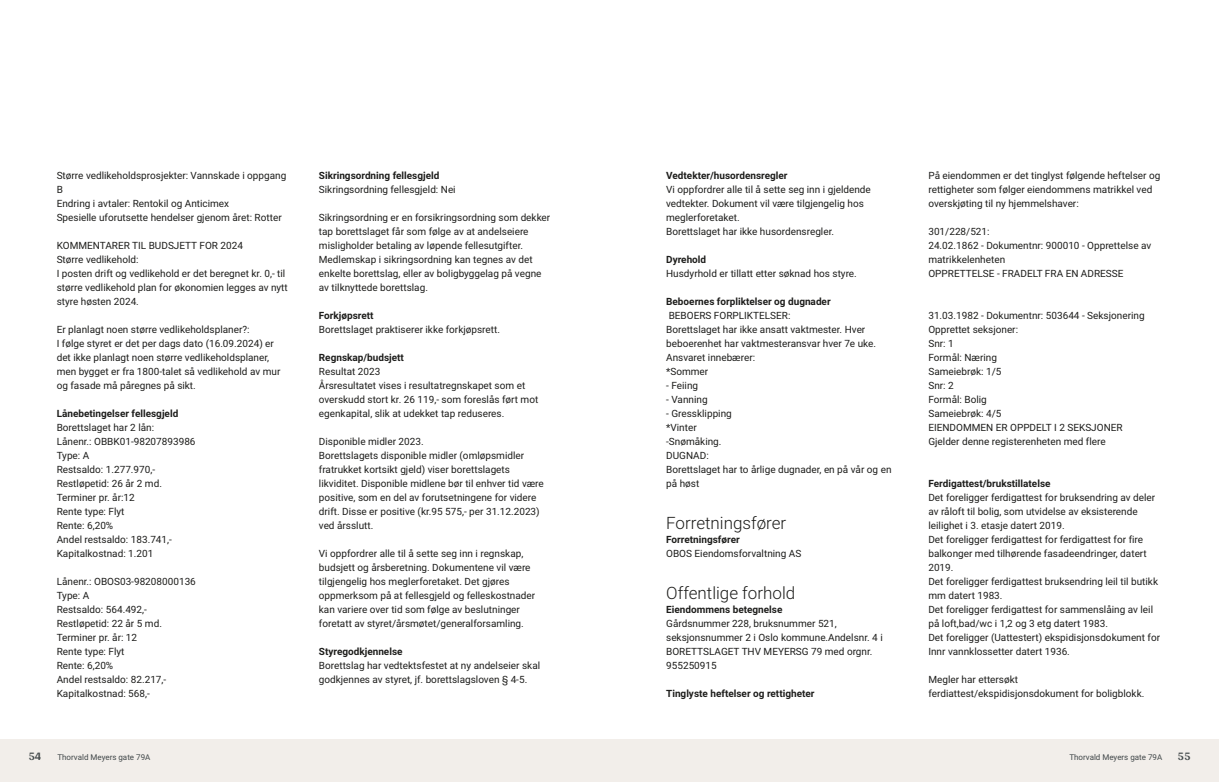
<style>
.page{position:relative;width:1219px;height:782px;background:#fff}
.page>*{position:absolute;margin:0;border:0;box-sizing:border-box;transform-origin:0 0}
.t1{font:300 17px "Roboto Vitec";color:#1d1d1b}
.t2{font:700 12px "Arya";color:#414749}
.t3{font:10px/14px "Roboto Vitec";color:#1d1d1b}
.t4{font:700 10px "Roboto Vitec";color:#1d1d1b}
.t5{font:8px "Roboto Vitec";color:#414749}
</style>
<div class="page">
<div style="left:0;top:739px;width:612px;height:42px;background:#f2eeea"></div>
<div style="left:607px;top:739px;width:612px;height:42px;background:#f2eeea"></div>
<p class="t3" style="left:57px;top:167px;width:231px">Større vedlikeholdsprosjekter: Vannskade i oppgang B<br>Endring i avtaler: Rentokil og Anticimex<br>Spesielle uforutsette hendelser gjenom året: Rotter</p>
<p class="t3" style="left:57px;top:237px;width:233px">KOMMENTARER TIL BUDSJETT FOR 2024<br>Større vedlikehold:<br>I posten drift og vedlikehold er det beregnet kr. 0,‑ til større vedlikehold plan for økonomien legges av nytt styre høsten 2024.</p>
<p class="t3" style="left:57px;top:321px;width:225px">Er planlagt noen større vedlikeholdsplaner?:<br>I følge styret er det per dags dato (16.09.2024) er det ikke planlagt noen større vedlikeholdsplaner, men bygget er fra 1800‑talet så vedlikehold av mur og fasade må påregnes på sikt.</p>
<p class="t4" style="left:57px;top:406px;width:123px">Lånebetingelser fellesgjeld</p>
<p class="t3" style="left:57px;top:419px;width:140px">Borettslaget har 2 lån:<br>Lånenr.: OBBK01‑98207893986<br>Type: A<br>Restsaldo: 1.277.970,‑<br>Restløpetid: 26 år 2 md.<br>Terminer pr. år:12<br>Rente type: Flyt<br>Rente: 6,20%<br>Andel restsaldo: 183.741,‑<br>Kapitalkostnad: 1.201</p>
<p class="t3" style="left:57px;top:573px;width:141px">Lånenr.: OBOS03‑98208000136<br>Type: A<br>Restsaldo: 564.492,‑<br>Restløpetid: 22 år 5 md.<br>Terminer pr. år: 12<br>Rente type: Flyt<br>Rente: 6,20%<br>Andel restsaldo: 82.217,‑<br>Kapitalkostnad: 568,‑</p>
<p class="t2" style="left:28px;top:749px;width:15px">54</p>
<p class="t5" style="left:57px;top:751px;width:94px">Thorvald Meyers gate 79A</p>
<p class="t4" style="left:319px;top:168px;width:122px">Sikringsordning fellesgjeld</p>
<p class="t3" style="left:319px;top:181px;width:138px">Sikringsordning fellesgjeld: Nei</p>
<p class="t3" style="left:319px;top:209px;width:233px">Sikringsordning er en forsikringsordning som dekker tap borettslaget får som følge av at andelseiere misligholder betaling av løpende fellesutgifter.<br>Medlemskap i sikringsordning kan tegnes av det enkelte borettslag, eller av boligbyggelag på vegne av tilknyttede borettslag.</p>
<p class="t4" style="left:319px;top:308px;width:56px">Forkjøpsrett</p>
<p class="t3" style="left:319px;top:321px;width:183px">Borettslaget praktiserer ikke forkjøpsrett.</p>
<p class="t4" style="left:319px;top:350px;width:87px">Regnskap/budsjett</p>
<p class="t3" style="left:319px;top:363px;width:221px">Resultat 2023<br>Årsresultatet vises i resultatregnskapet som et overskudd stort kr. 26 119,‑ som foreslås ført mot egenkapital, slik at udekket tap reduseres.</p>
<p class="t3" style="left:319px;top:433px;width:226px">Disponible midler 2023.<br>Borettslagets disponible midler (omløpsmidler fratrukket kortsikt gjeld) viser borettslagets likviditet. Disponible midlene bør til enhver tid være positive, som en del av forutsetningene for videre drift. Disse er positive (kr.95 575,‑ per 31.12.2023) ved årsslutt.</p>
<p class="t3" style="left:319px;top:545px;width:218px">Vi oppfordrer alle til å sette seg inn i regnskap, budsjett og årsberetning. Dokumentene vil være tilgjengelig hos meglerforetaket. Det gjøres oppmerksom på at fellesgjeld og felleskostnader kan variere over tid som følge av beslutninger foretatt av styret/årsmøtet/generalforsamling.</p>
<p class="t4" style="left:319px;top:644px;width:85px">Styregodkjennelse</p>
<p class="t3" style="left:319px;top:657px;width:223px">Borettslag har vedtektsfestet at ny andelseier skal godkjennes av styret, jf. borettslagsloven § 4‑5.</p>
<p class="t4" style="left:666px;top:168px;width:123px">Vedtekter/husordensregler</p>
<p class="t3" style="left:666px;top:181px;width:206px">Vi oppfordrer alle til å sette seg inn i gjeldende vedtekter. Dokument vil være tilgjengelig hos meglerforetaket.<br>Borettslaget har ikke husordensregler.</p>
<p class="t4" style="left:666px;top:252px;width:42px">Dyrehold</p>
<p class="t3" style="left:666px;top:265px;width:192px">Husdyrhold er tillatt etter søknad hos styre.</p>
<p class="t4" style="left:666px;top:294px;width:166px">Beboernes forpliktelser og dugnader</p>
<p class="t3" style="left:666px;top:307px;width:227px">BEBOERS FORPLIKTELSER:<br>Borettslaget har ikke ansatt vaktmester. Hver beboerenhet har vaktmesteransvar hver 7e uke.<br>Ansvaret innebærer:<br>*Sommer<br>‑ Feiing<br>‑ Vanning<br>‑ Gressklipping<br>*Vinter<br>‑Snømåking.<br>DUGNAD:<br>Borettslaget har to årlige dugnader, en på vår og en på høst</p>
<h1 class="t1" style="left:666px;top:510px;width:122px">Forretningsfører</h1>
<p class="t4" style="left:666px;top:532px;width:75px">Forretningsfører</p>
<p class="t3" style="left:666px;top:545px;width:137px">OBOS Eiendomsforvaltning AS</p>
<h1 class="t1" style="left:666px;top:580px;width:131px">Offentlige forhold</h1>
<p class="t4" style="left:666px;top:602px;width:118px">Eiendommens betegnelse</p>
<p class="t3" style="left:666px;top:615px;width:218px">Gårdsnummer 228, bruksnummer 521, seksjonsnummer 2 i Oslo kommune.Andelsnr. 4 i<br>BORETTSLAGET THV MEYERSG 79 med orgnr.<br>955250915</p>
<p class="t4" style="left:666px;top:686px;width:150px">Tinglyste heftelser og rettigheter</p>
<p class="t3" style="left:928px;top:167px;width:233px">På eiendommen er det tinglyst følgende heftelser og rettigheter som følger eiendommens matrikkel ved overskjøting til ny hjemmelshaver:</p>
<p class="t3" style="left:928px;top:223px;width:224px">301/228/521:<br>24.02.1862 ‑ Dokumentnr: 900010 ‑ Opprettelse av matrikkelenheten<br>OPPRETTELSE ‑ FRADELT FRA EN ADRESSE</p>
<p class="t3" style="left:928px;top:307px;width:218px">31.03.1982 ‑ Dokumentnr: 503644 ‑ Seksjonering<br>Opprettet seksjoner:<br>Snr: 1<br>Formål: Næring<br>Sameiebrøk: 1/5<br>Snr: 2<br>Formål: Bolig<br>Sameiebrøk: 4/5<br>EIENDOMMEN ER OPPDELT I 2 SEKSJONER<br>Gjelder denne registerenheten med flere</p>
<p class="t4" style="left:928px;top:476px;width:124px">Ferdigattest/brukstillatelse</p>
<p class="t3" style="left:928px;top:489px;width:233px">Det foreligger ferdigattest for bruksendring av deler av råloft til bolig, som utvidelse av eksisterende leilighet i 3. etasje datert 2019.<br>Det foreligger ferdigattest for ferdigattest for fire balkonger med tilhørende fasadeendringer, datert 2019.<br>Det foreligger ferdigattest bruksendring leil til butikk mm datert 1983.<br>Det foreligger ferdigattest for sammenslåing av leil på loft,bad/wc i 1,2 og 3 etg datert 1983.<br>Det foreligger (Uattestert) ekspidisjonsdokument for Innr vannklossetter datert 1936.</p>
<p class="t3" style="left:928px;top:671px;width:217px">Megler har ettersøkt ferdiattest/ekspidisjonsdokument for boligblokk.</p>
<p class="t5" style="left:1069px;top:751px;width:94px">Thorvald Meyers gate 79A</p>
<p class="t2" style="left:1177px;top:749px;width:15px">55</p>
</div>
